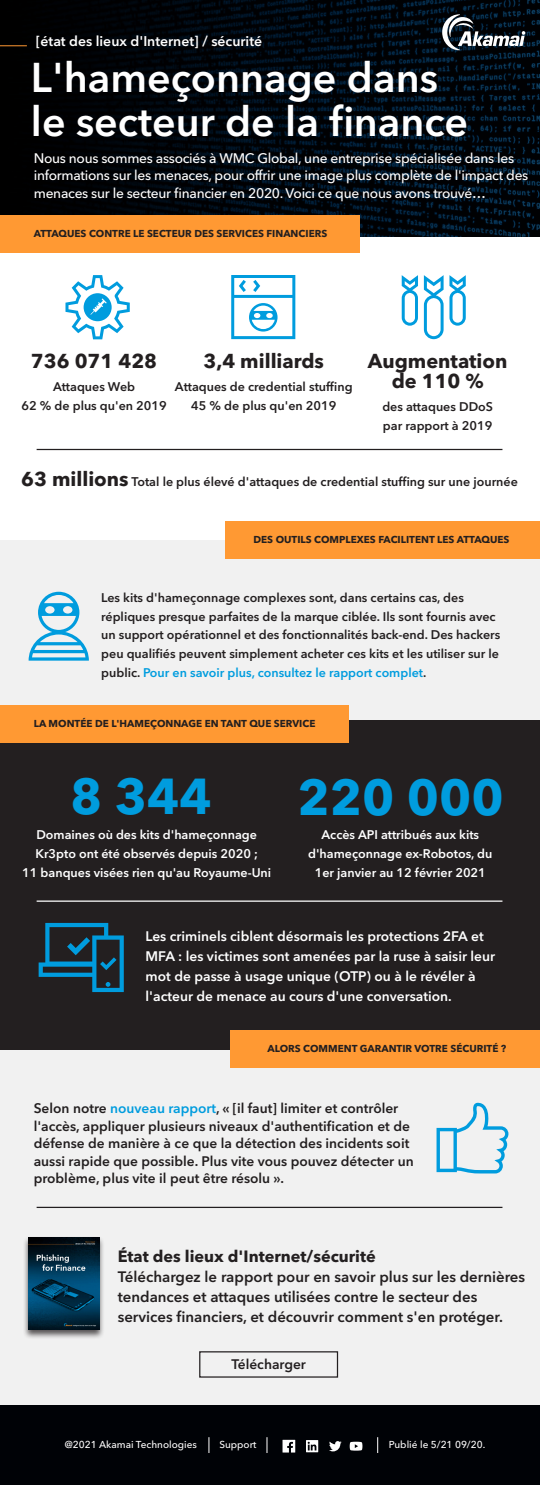
<style>
.page{position:relative;width:540px;height:1485px;background:#fff}
.page>*{position:absolute;margin:0;border:0;box-sizing:border-box;transform-origin:0 0}
.Default{font:700 50px "Avenir Next LT Pro";color:#009cde}
.t1{font:600 41.25px/43.8px "Avenir Next LT Pro";color:#fff}
.Body{font:700 20px/20px "Avenir Next LT Pro";color:#231f20;text-align:center}
.Body-2{font:700 16.25px "Avenir Next LT Pro";color:#231f20}
.Body-3{font:600 15px/20px "Avenir Next LT Pro";color:#231f20}
.t2{font:600 14px "Avenir Next LT Pro";color:#fff}
.Body-4{font:600 13.75px/17.5px "Avenir Next LT Pro";color:#231f20}
.Body-5{font:500 13.75px/17.5px "Avenir Next LT Pro";letter-spacing:-.02em;color:#fff}
.Body-6{font:600 13.75px/20px "Avenir Next LT Pro";color:#fff}
.NEW_Bodycopy-white{font:600 13.75px "Avenir Next LT Pro";color:#231f20}
.Body-7{font:600 12.5px/18.8px "Avenir Next LT Pro";color:#231f20}
.Body-8{font:600 12.5px/18.8px "Avenir Next LT Pro";color:#fff;text-align:center}
.Body-9{font:700 10px "Avenir Next LT Pro";color:#231f20}
.t3{font:500 10px "Avenir Next LT Pro";color:#fff}
.s1{font-weight:700;font-size:20px}
.s2{color:#009cde}
</style>
<div class="page">
<div style="left:22px;top:1209px;width:518px;height:276px;background:#000206"></div>
<svg style="left:283px;top:1440px;width:12px;height:13px"></svg>
<svg style="left:306px;top:1440px;width:12px;height:12px"></svg>
<svg style="left:329px;top:1441px;width:13px;height:10px"></svg>
<svg style="left:350px;top:1442px;width:12px;height:9px"></svg>
<div style="left:0;top:540px;width:540px;height:184px;background:#f1f1f1"></div>
<div style="left:0;top:720px;width:540px;height:329px;background:#231f20"></div>
<svg style="left:0;top:0;width:540px;height:236px;background:#00070d"></svg>
<div style="left:0;top:1050px;width:540px;height:355px;background:#f1f1f1"></div>
<svg style="left:0;top:46px;width:27px;height:1px"></svg>
<div style="left:22px;top:1236px;width:83px;height:103px;background:#231f20;opacity:.75"></div>
<img style="left:28px;top:1237px;width:71px;height:92px">
<svg style="left:65px;top:275px;width:65px;height:64px"></svg>
<svg style="left:424px;top:275px;width:42px;height:64px"></svg>
<svg style="left:402px;top:275px;width:16px;height:51px"></svg>
<svg style="left:39px;top:923px;width:85px;height:69px"></svg>
<div style="left:199px;top:1351px;width:139px;height:27px;border:1px solid #231f20"></div>
<svg style="left:231px;top:275px;width:64px;height:64px"></svg>
<svg style="left:29px;top:592px;width:60px;height:69px"></svg>
<svg style="left:437px;top:1103px;width:71px;height:70px"></svg>
<svg style="left:442px;top:14px;width:83px;height:36px"></svg>
<div style="left:0;top:215px;width:360px;height:37px;background:#f93"></div>
<div style="left:225px;top:521px;width:315px;height:38px;background:#f93"></div>
<div style="left:0;top:705px;width:349px;height:37px;background:#f93"></div>
<div style="left:230px;top:1030px;width:310px;height:37px;background:#f93"></div>
<hr style="left:37px;top:1207px;width:465px;height:1px;background:#231f20">
<hr style="left:37px;top:901px;width:465px;height:1px;background:#fff">
<hr style="left:37px;top:449px;width:465px;height:1px;background:#231f20">
<svg style="left:208px;top:1437px;width:1px;height:16px"></svg>
<svg style="left:267px;top:1437px;width:1px;height:16px"></svg>
<svg style="left:377px;top:1437px;width:1px;height:16px"></svg>
<p class="t2" style="left:36px;top:33px;width:228px">[état des lieux d'Internet] / sécurité</p>
<p class="t1" style="left:31px;top:55px;width:439px">L'hameçonnage dans le secteur de la finance</p>
<p class="Body-5" style="left:34px;top:149px;width:496px">Nous nous sommes associés à WMC Global, une entreprise spécialisée dans les informations sur les menaces, pour offrir une image plus complète de l'impact des menaces sur le secteur financier en 2020. Voici ce que nous avons trouvé…</p>
<p class="Body-9" style="left:34px;top:227px;width:295px">ATTAQUES CONTRE LE SECTEUR DES SERVICES FINANCIERS</p>
<p class="Body" style="left:203px;top:351px;width:122px">3,4 milliards</p>
<p class="Body-7" style="left:175px;top:377px;width:179px">Attaques de credential stuffing</p>
<p class="Body-7" style="left:191px;top:396px;width:147px">45 % de plus qu'en 2019</p>
<p class="Body" style="left:368px;top:351px;width:141px">Augmentation de 110 %</p>
<p class="Body-7" style="left:382px;top:397px;width:112px">des attaques DDoS par rapport à 2019</p>
<p class="Body-7" style="left:21px;top:473px;width:498px"><span class="s1">63 millions</span> Total le plus élevé d'attaques de credential stuffing sur une journée</p>
<p class="Body" style="left:31px;top:351px;width:128px">736 071 428</p>
<p class="Body-7" style="left:53px;top:377px;width:84px">Attaques Web</p>
<p class="Body-7" style="left:21px;top:396px;width:147px">62 % de plus qu'en 2019</p>
<p class="Body-9" style="left:253px;top:533px;width:257px">DES OUTILS COMPLEXES FACILITENT LES ATTAQUES</p>
<p class="Body-7" style="left:101px;top:588px;width:401px">Les kits d'hameçonnage complexes sont, dans certains cas, des répliques presque parfaites de la marque ciblée. Ils sont fournis avec un support opérationnel et des fonctionnalités back-end. Des hackers peu qualifiés peuvent simplement acheter ces kits et les utiliser sur le public. <span class="s2">Pour en savoir plus, consultez le rapport complet</span>.</p>
<p class="Body-9" style="left:34px;top:717px;width:283px">LA MONTÉE DE L'HAMEÇONNAGE EN TANT QUE SERVICE</p>
<p class="Default" style="left:70px;top:766px;width:143px">8 344</p>
<p class="Default" style="left:297px;top:767px;width:208px">220 000</p>
<p class="Body-8" style="left:22px;top:826px;width:251px">Domaines où des kits d'hameçonnage<br>Kr3pto ont été observés depuis 2020 ;<br>11 banques visées rien qu'au Royaume-Uni</p>
<p class="Body-8" style="left:308px;top:826px;width:186px">Accès API attribués aux kits d'hameçonnage ex-Robotos, du<br>1er janvier au 12 février 2021</p>
<p class="Body-6" style="left:146px;top:926px;width:351px">Les criminels ciblent désormais les protections 2FA et MFA : les victimes sont amenées par la ruse à saisir leur mot de passe à usage unique (OTP) ou à le révéler à l'acteur de menace au cours d'une conversation.</p>
<p class="Body-9" style="left:268px;top:1042px;width:240px">ALORS COMMENT GARANTIR VOTRE SÉCURITÉ ?</p>
<p class="Body-4" style="left:34px;top:1100px;width:381px">Selon notre <span class="s2">nouveau rapport</span>, « [il faut] limiter et contrôler l'accès, appliquer plusieurs niveaux d'authentification et de défense de manière à ce que la détection des incidents soit aussi rapide que possible. Plus vite vous pouvez détecter un problème, plus vite il peut être résolu ».</p>
<p class="Body-2" style="left:118px;top:1246px;width:260px">État des lieux d'Internet/sécurité</p>
<p class="Body-3" style="left:118px;top:1266px;width:409px">Téléchargez le rapport pour en savoir plus sur les dernières tendances et attaques utilisées contre le secteur des services financiers, et découvrir comment s'en protéger.</p>
<p class="NEW_Bodycopy-white" style="left:231px;top:1356px;width:76px">Télécharger</p>
<p class="t3" style="left:65px;top:1439px;width:133px">@2021 Akamai Technologies</p>
<p class="t3" style="left:219px;top:1439px;width:39px">Support</p>
<p class="t3" style="left:389px;top:1439px;width:98px">Publié le 5/21 09/20.</p>
</div>
